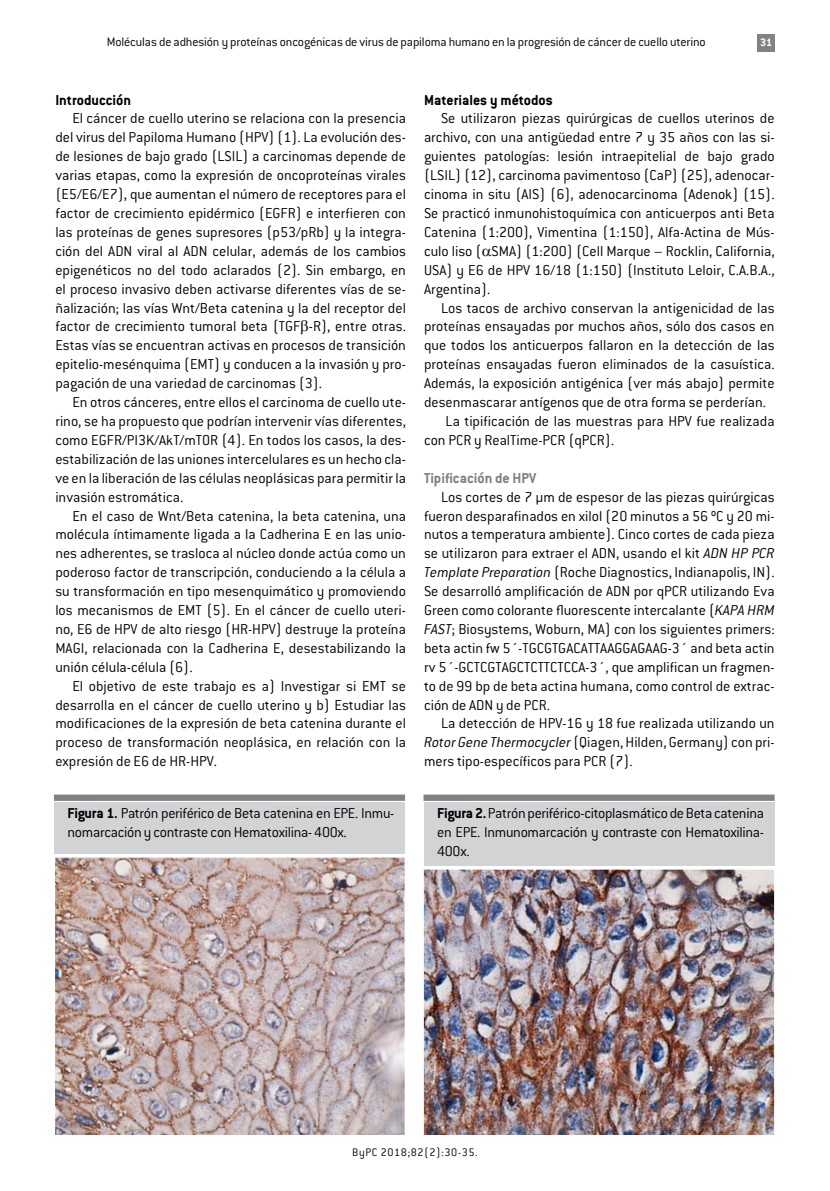
<style>
.page{position:relative;width:830px;height:1191px;background:#fff}
.page>*{position:absolute;margin:0;border:0;box-sizing:border-box;transform-origin:0 0}
.t1{font:300 15.75px/18.9px "Conduit ITC";color:#000;text-align:justify}
.t2{font:300 15.75px/18.9px "Conduit ITC";letter-spacing:-.02em;color:#000}
.t3{font:700 15.75px "Conduit ITC";color:#000}
.t4{font:700 15.75px "Conduit ITC";color:#808080}
.t5{font:300 13.5px "Conduit ITC";letter-spacing:-.01em;color:#000}
.t6{font:300 12px "Conduit ITC";letter-spacing:.05em;color:#000}
.t7{font:700 12px "Conduit ITC";color:#fff}
.s1{font-style:italic}
.s2{font-weight:700}
</style>
<div class="page">
<div style="left:757px;top:34px;width:17px;height:17px;background:#808285"></div>
<img style="left:55px;top:857px;width:350px;height:277px">
<div style="left:55px;top:802px;width:350px;height:52px;background:#d1d3d4"></div>
<div style="left:54px;top:794px;width:351px;height:7px;background:#808285"></div>
<img style="left:423px;top:869px;width:352px;height:265px">
<div style="left:424px;top:802px;width:350px;height:63px;background:#d1d3d4"></div>
<div style="left:423px;top:794px;width:351px;height:7px;background:#808285"></div>
<p class="t5" style="left:107px;top:33px;width:600px">Moléculas de adhesión y proteínas oncogénicas de virus de papiloma humano en la progresión de cáncer de cuello uterino</p>
<p class="t7" style="left:759px;top:35px;width:13px">31</p>
<p class="t3" style="left:55px;top:90px;width:77px">Introducción</p>
<p class="t1" style="left:55px;top:109px;width:352px;text-indent:17px">El cáncer de cuello uterino se relaciona con la presencia del virus del Papiloma Humano (HPV) (1). La evolución des&shy;de lesiones de bajo grado (LSIL) a carcinomas depende de varias etapas, como la expresión de oncoproteínas virales (E5/E6/E7), que aumentan el número de receptores para el factor de crecimiento epidérmico (EGFR) e interfieren con las proteínas de genes supresores (p53/pRb) y la integra&shy;ción del ADN viral al ADN celular, además de los cambios epigenéticos no del todo aclarados (2). Sin embargo, en el proceso invasivo deben activarse diferentes vías de se&shy;ñalización; las vías Wnt/Beta catenina y la del receptor del factor de crecimiento tumoral beta (TGF -R), entre otras.<br>Estas vías se encuentran activas en procesos de transición epitelio-mesénquima (EMT) y conducen a la invasión y pro&shy;pagación de una variedad de carcinomas (3).</p>
<p class="t1" style="left:55px;top:392px;width:352px;text-indent:17px">En otros cánceres, entre ellos el carcinoma de cuello ute&shy;rino, se ha propuesto que podrían intervenir vías diferentes, como EGFR/PI3K/AkT/mTOR (4). En todos los casos, la des&shy;estabilización de las uniones intercelulares es un hecho cla&shy;ve en la liberación de las células neoplásicas para permitir la invasión estromática.</p>
<p class="t1" style="left:55px;top:505px;width:352px;text-indent:17px">En el caso de Wnt/Beta catenina, la beta catenina, una molécula íntimamente ligada a la Cadherina E en las unio&shy;nes adherentes, se trasloca al núcleo donde actúa como un poderoso factor de transcripción, conduciendo a la célula a su transformación en tipo mesenquimático y promoviendo los mecanismos de EMT (5). En el cáncer de cuello uteri&shy;no, E6 de HPV de alto riesgo (HR-HPV) destruye la proteína MAGI, relacionada con la Cadherina E, desestabilizando la unión célula-célula (6).</p>
<p class="t1" style="left:55px;top:676px;width:352px;text-indent:17px">El objetivo de este trabajo es a) Investigar si EMT se desarrolla en el cáncer de cuello uterino y b) Estudiar las modificaciones de la expresión de beta catenina durante el proceso de transformación neoplásica, en relación con la expresión de E6 de HR-HPV.</p>
<p class="t3" style="left:424px;top:90px;width:130px">Materiales y métodos</p>
<p class="t1" style="left:424px;top:109px;width:352px;text-indent:17px">Se utilizaron piezas quirúrgicas de cuellos uterinos de archivo, con una antigüedad entre 7 y 35 años con las si&shy;guientes patologías: lesión intraepitelial de bajo grado (LSIL) (12), carcinoma pavimentoso (CaP) (25), adenocar&shy;cinoma in situ (AIS) (6), adenocarcinoma (Adenok) (15).<br>Se practicó inmunohistoquímica con anticuerpos anti Beta Catenina (1:200), Vimentina (1:150), Alfa-Actina de Mús&shy;culo liso ( SMA) (1:200) (Cell Marque – Rocklin, California, USA) y E6 de HPV 16/18 (1:150) (Instituto Leloir, C.A.B.A., Argentina).</p>
<p class="t1" style="left:424px;top:298px;width:352px;text-indent:17px">Los tacos de archivo conservan la antigenicidad de las proteínas ensayadas por muchos años, sólo dos casos en que todos los anticuerpos fallaron en la detección de las proteínas ensayadas fueron eliminados de la casuística.<br>Además, la exposición antigénica (ver más abajo) permite desenmascarar antígenos que de otra forma se perderían.</p>
<p class="t1" style="left:424px;top:411px;width:352px;text-indent:22px">La tipificación de las muestras para HPV fue realizada con PCR y RealTime-PCR (qPCR).</p>
<p class="t4" style="left:424px;top:468px;width:114px">Tipificación de HPV</p>
<p class="t1" style="left:424px;top:487px;width:352px;text-indent:17px">Los cortes de 7 µm de espesor de las piezas quirúrgicas fueron desparafinados en xilol (20 minutos a 56 ºC y 20 mi&shy;nutos a temperatura ambiente). Cinco cortes de cada pieza se utilizaron para extraer el ADN, usando el kit <span class="s1">ADN HP PCR Template Preparation</span> (Roche Diagnostics, Indianapolis, IN).<br>Se desarrolló amplificación de ADN por qPCR utilizando Eva Green como colorante fluorescente intercalante (<span class="s1">KAPA HRM FAST</span>; Biosystems, Woburn, MA) con los siguientes primers: beta actin fw 5´-TGCGTGACATTAAGGAGAAG-3´ and beta actin rv 5´-GCTCGTAGCTCTTCTCCA-3´, que amplifican un fragmen&shy;to de 99 bp de beta actina humana, como control de extrac&shy;ción de ADN y de PCR.</p>
<p class="t1" style="left:424px;top:713px;width:352px;text-indent:17px">La detección de HPV-16 y 18 fue realizada utilizando un <span class="s1">Rotor Gene Thermocycler</span> (Qiagen, Hilden, Germany) con pri&shy;mers tipo-específicos para PCR (7).</p>
<p class="t2" style="left:68px;top:803px;width:328px"><span class="s2">Figura 1.</span> Patrón periférico de Beta catenina en EPE. Inmu&shy;nomarcación y contraste con Hematoxilina- 400x.</p>
<p class="t1" style="left:437px;top:803px;width:328px"><span class="s2">Figura 2.</span> Patrón periférico-citoplasmático de Beta catenina en EPE. Inmunomarcación y contraste con Hematoxilina-400x.</p>
<p class="t6" style="left:352px;top:1145px;width:127px">ByPC 2018;82(2):30-35.</p>
</div>
